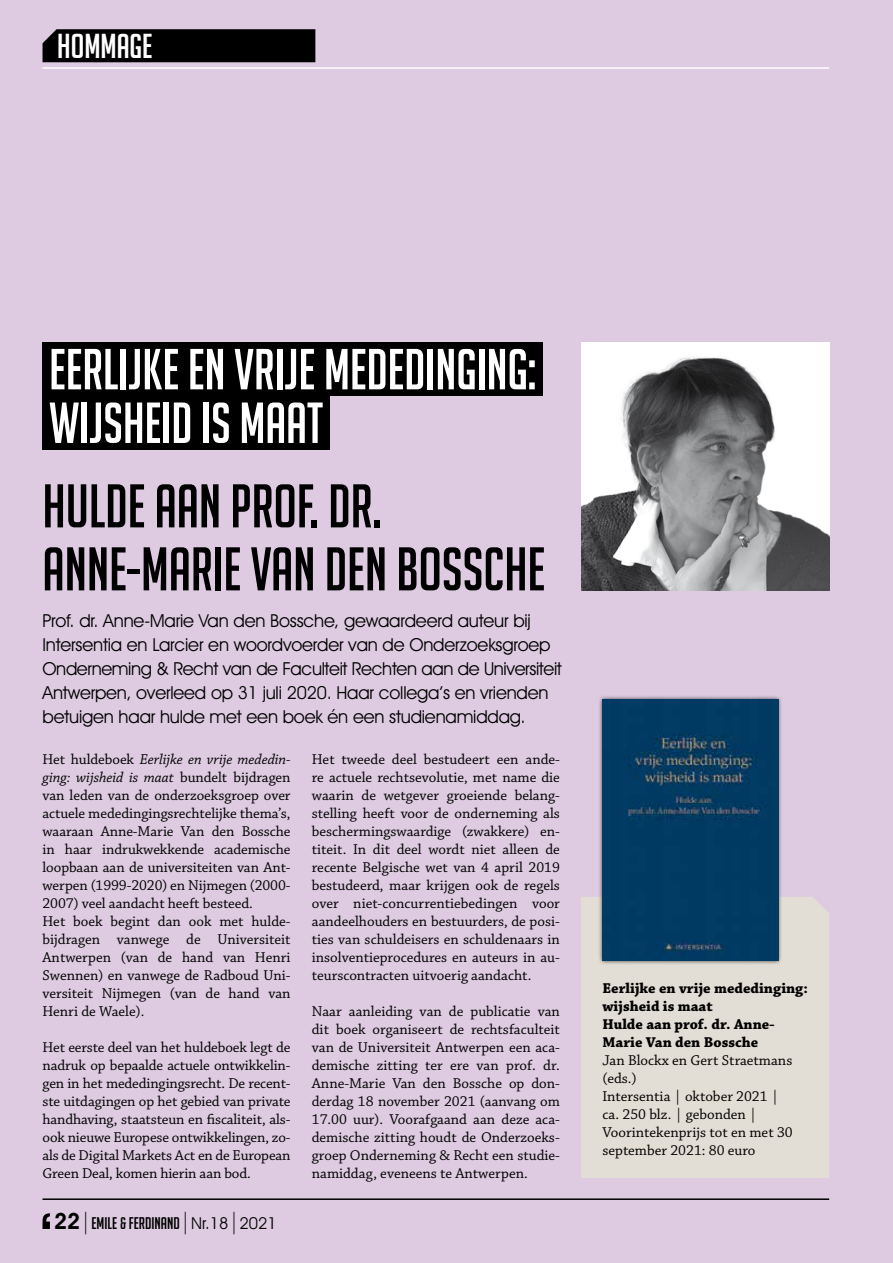
<style>
.page{position:relative;width:893px;height:1263px;background:#decbe1}
.page>*{position:absolute;margin:0;border:0;box-sizing:border-box;transform-origin:0 0}
.t1{font:60px/63px "Big Noodle Titling";color:#000;scale:.96 1}
.t2{font:56.25px/53.6px "Big Noodle Titling";color:#fff;scale:.96 1}
.t3{font:33.75px "Big Noodle Titling";color:#fff}
.t4{font:18px/24px "Avant Garde IT Cby BT";letter-spacing:-.01em;color:#000}
.t5{font:16.5px "Big Noodle Titling";color:#000}
.t6{font:15px/18px "Chaparral Pro";color:#000;text-align:justify}
.t7{font:700 15px/18px "Chaparral Pro";color:#000}
.s1{font-style:italic}
.s2{font-family:"Avant Garde IT Cby BT";font-weight:600;font-size:22.5px}
.s3{font-family:"Avant Garde IT Cby BT";font-weight:200;font-size:22.5px}
.s4{font-family:"Avant Garde IT Cby BT"}
</style>
<div class="page">
<svg style="left:43px;top:1213px;width:7px;height:16px"></svg>
<hr style="left:43px;top:1198px;width:786px;height:2px;background:#000">
<hr style="left:43px;top:67px;width:786px;height:2px;background:#fff">
<div style="left:43px;top:29px;width:272px;height:33px;background:#000"></div>
<div style="left:581px;top:897px;width:248px;height:281px;background:#e3ded5"></div>
<div style="left:598px;top:695px;width:185px;height:270px;background:#000;opacity:.75"></div>
<img style="left:602px;top:700px;width:176px;height:260px">
<img style="left:581px;top:342px;width:248px;height:248px">
<div style="left:43px;top:342px;width:500px;height:54px;background:#000"></div>
<div style="left:43px;top:396px;width:287px;height:53px;background:#000"></div>
<h3 class="t3" style="left:57px;top:28px;width:97px">HOMMAGE</h3>
<h2 class="t2" style="left:49px;top:343px;width:509px">EERLIJKE EN VRIJE MEDEDINGING:<br>WIJSHEID IS MAAT</h2>
<h1 class="t1" style="left:43px;top:474px;width:525px">HULDE AAN PROF. DR.<br>ANNE-MARIE VAN DEN BOSSCHE</h1>
<p class="t4" style="left:43px;top:609px;width:521px">Prof. dr. Anne-Marie Van den Bossche, gewaardeerd auteur bij Intersentia en Larcier en woordvoerder van de Onderzoeksgroep Onderneming &amp; Recht van de Faculteit Rechten aan de Universiteit Antwerpen, overleed op 31 juli 2020. Haar collega’s en vrienden betuigen haar hulde met een boek én een studienamiddag.</p>
<p class="t6" style="left:43px;top:751px;width:250px;text-align:left">Het huldeboek <span class="s1">Eerlijke en vrije mededin&shy;ging: wijsheid is maat</span> bundelt bijdragen van leden van de onderzoeksgroep over actuele mededingingsrechtelijke thema’s, waaraan Anne-Marie Van den Bossche in haar indrukwekkende academische loopbaan aan de universiteiten van Ant&shy;werpen (1999-2020) en Nijmegen (2000- 2007) veel aandacht heeft besteed.<br>Het boek begint dan ook met hulde&shy;bijdragen vanwege de Universiteit Antwerpen (van de hand van Henri Swennen) en vanwege de Radboud Uni&shy;versiteit Nijmegen (van de hand van Henri de Waele).</p>
<p class="t6" style="left:43px;top:1039px;width:250px">Het eerste deel van het huldeboek legt de nadruk op bepaalde actuele ontwikkelin&shy;gen in het mededingingsrecht. De recent&shy;ste uitdagingen op het gebied van private handhaving, staatsteun en fiscaliteit, als&shy;ook nieuwe Europese ontwikkelingen, zo&shy;als de Digital Markets Act en de European Green Deal, komen hierin aan bod.</p>
<p class="t6" style="left:312px;top:751px;width:250px">Het tweede deel bestudeert een ande&shy;re actuele rechtsevolutie, met name die waarin de wetgever groeiende belang&shy;stelling heeft voor de onderneming als beschermingswaardige (zwakkere) en&shy;titeit. In dit deel wordt niet alleen de recente Belgische wet van 4 april 2019 bestudeerd, maar krijgen ook de regels over niet-concurrentiebedingen voor aandeelhouders en bestuurders, de posi&shy;ties van schuldeisers en schuldenaars in insolventieprocedures en auteurs in au&shy;teurscontracten uitvoerig aandacht.</p>
<p class="t6" style="left:312px;top:1003px;width:250px">Naar aanleiding van de publicatie van dit boek organiseert de rechtsfaculteit van de Universiteit Antwerpen een aca&shy;demische zitting ter ere van prof. dr.<br>Anne-Marie Van den Bossche op don&shy;derdag 18 november 2021 (aanvang om 17.00 uur). Voorafgaand aan deze aca&shy;demische zitting houdt de Onderzoeks&shy;groep Onderneming &amp; Recht een studie&shy;namiddag, eveneens te Antwerpen.</p>
<p class="t5" style="left:54px;top:1214px;width:224px"><span class="s2">22</span><span class="s3">|</span>EMILE &amp; FERDINAND<span class="s3">|</span><span class="s4">Nr.18</span><span class="s3">|</span><span class="s4">2021</span></p>
<p class="t7" style="left:602px;top:980px;width:207px">Eerlijke en vrije mededinging: wijsheid is maat<br>Hulde aan prof. dr. Anne-<br>Marie Van den Bossche</p>
<p class="t6" style="left:602px;top:1052px;width:192px;text-align:left">Jan Blockx en Gert Straetmans (eds.)<br>Intersentia | oktober 2021 | ca. 250 blz. | gebonden |<br>Voorintekenprijs tot en met 30 september 2021: 80 euro</p>
</div>
